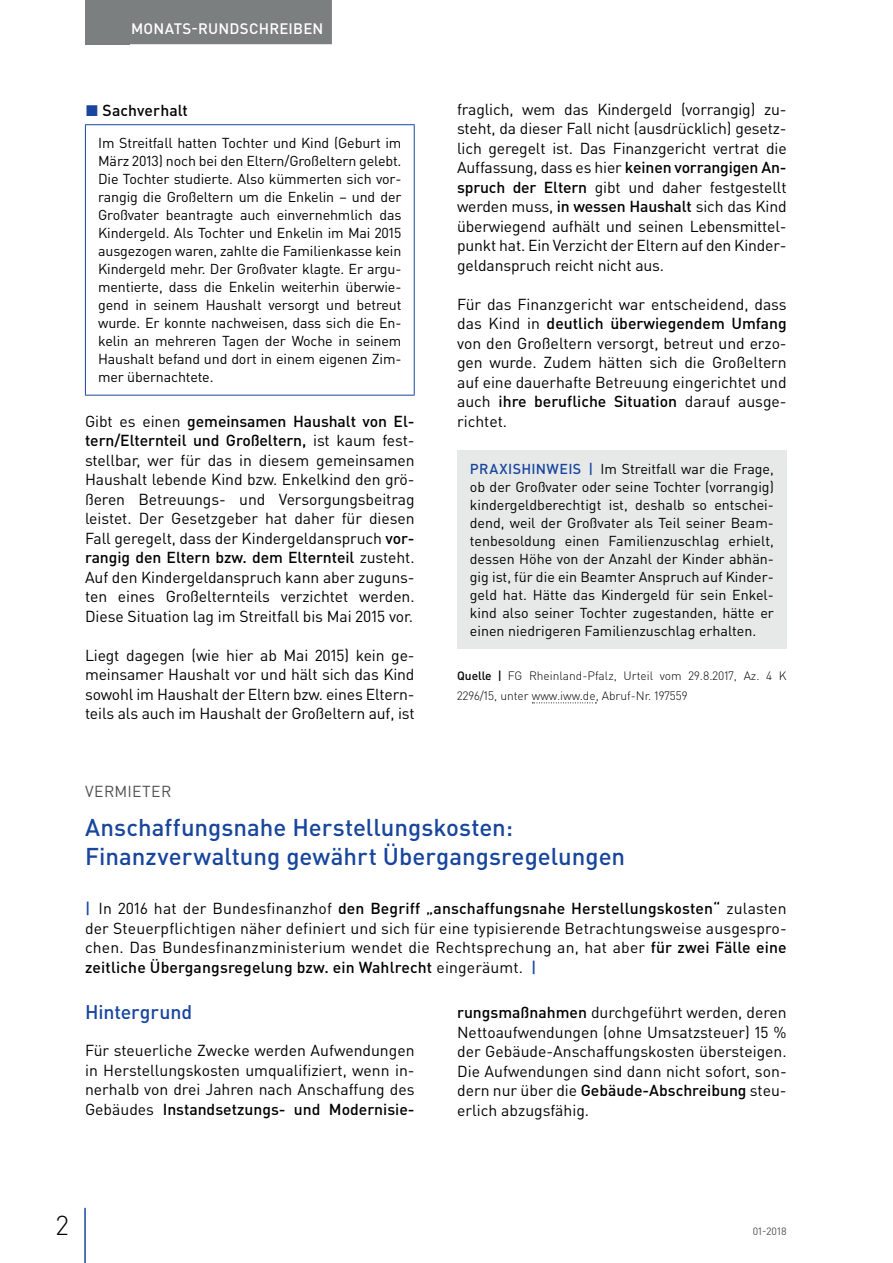
<style>
.page{position:relative;width:893px;height:1263px;background:#fff}
.page>*{position:absolute;margin:0;border:0;box-sizing:border-box;transform-origin:0 0}
.t1{font:300 27px "DIN Pro";color:#000002}
.t2{font:500 24px/28.5px "DIN Pro";color:#18469d}
.t3{font:500 19.5px "DIN Pro";letter-spacing:-.005em;color:#18469d}
.t4{font:15.75px/19.5px "DIN Pro";letter-spacing:-.005em;color:#000002;text-align:justify}
.t5{font:500 15.75px "DIN Pro";letter-spacing:.005em;color:#000002}
.t6{font:15.75px "DIN Pro";letter-spacing:.015em;color:#4f5152}
.t7{font:500 15px "DIN Pro";letter-spacing:.015em;color:#fff}
.t8{font:14.25px/18px "DIN Pro";letter-spacing:-.01em;color:#000002;text-align:justify}
.t9{font:300 12px/19.5px "DIN Pro";color:#000002}
.t10{font:10.5px "DIN Pro";color:#4f5152}
.s1{color:#18469d}
.s2{font-weight:500}
.s3{font-weight:500;color:#18469d}
</style>
<div class="page">
<div style="left:85px;top:0;width:45px;height:44px;background:#7c7f7f"></div>
<hr style="left:84px;top:1208px;width:2px;height:55px;background:#18469d">
<div style="left:122px;top:0;width:210px;height:44px;background:#7c7f7f"></div>
<hr style="left:85px;top:124px;width:330px;height:1px;background:#18469d">
<hr style="left:85px;top:125px;width:1px;height:270px;background:#18469d">
<hr style="left:414px;top:125px;width:1px;height:270px;background:#18469d">
<hr style="left:85px;top:395px;width:330px;height:1px;background:#18469d">
<svg style="left:532px;top:702px;width:64px;height:1px"></svg>
<div style="left:457px;top:450px;width:330px;height:198px;background:#e6e9e8"></div>
<p class="t7" style="left:131px;top:18px;width:194px">MONATS-RUNDSCHREIBEN</p>
<p class="t5" style="left:85px;top:100px;width:104px"><span class="s1">◼</span> Sachverhalt</p>
<p class="t8" style="left:98px;top:134px;width:305px">Im Streitfall hatten Tochter und Kind (Geburt im März 2013) noch bei den Eltern/Großeltern gelebt.<br>Die Tochter studierte. Also kümmerten sich vor&shy;rangig die Großeltern um die Enkelin – und der Großvater beantragte auch einvernehmlich das Kindergeld. Als Tochter und Enkelin im Mai 2015 ausgezogen waren, zahlte die Familienkasse kein Kindergeld mehr. Der Großvater klagte. Er argu&shy;mentierte, dass die Enkelin weiterhin überwie&shy;gend in seinem Haushalt versorgt und betreut wurde. Er konnte nachweisen, dass sich die En&shy;kelin an mehreren Tagen der Woche in seinem Haushalt befand und dort in einem eigenen Zim&shy;mer übernachtete.</p>
<p class="t4" style="left:85px;top:411px;width:331px">Gibt es einen <span class="s2">gemeinsamen Haushalt von El&shy;tern/Elternteil und Großeltern,</span> ist kaum fest&shy;stellbar, wer für das in diesem gemeinsamen Haushalt lebende Kind bzw. Enkelkind den grö&shy;ßeren Betreuungs- und Versorgungsbeitrag leistet. Der Gesetzgeber hat daher für diesen Fall geregelt, dass der Kindergeldanspruch <span class="s2">vor&shy;rangig den Eltern bzw. dem Elternteil</span> zusteht.<br>Auf den Kindergeldanspruch kann aber zuguns&shy;ten eines Großelternteils verzichtet werden.<br>Diese Situation lag im Streitfall bis Mai 2015 vor.</p>
<p class="t4" style="left:85px;top:645px;width:331px">Liegt dagegen (wie hier ab Mai 2015) kein ge&shy;meinsamer Haushalt vor und hält sich das Kind sowohl im Haushalt der Eltern bzw. eines Eltern&shy;teils als auch im Haushalt der Großeltern auf, ist</p>
<p class="t4" style="left:457px;top:99px;width:331px">fraglich, wem das Kindergeld (vorrangig) zu&shy;steht, da dieser Fall nicht (ausdrücklich) gesetz&shy;lich geregelt ist. Das Finanzgericht vertrat die Auffassung, dass es hier <span class="s2">keinen vorrangigen An&shy;spruch der Eltern</span> gibt und daher festgestellt werden muss, <span class="s2">in wessen Haushalt</span> sich das Kind überwiegend aufhält und seinen Lebensmittel&shy;punkt hat. Ein Verzicht der Eltern auf den Kinder&shy;geldanspruch reicht nicht aus.</p>
<p class="t4" style="left:457px;top:294px;width:331px">Für das Finanzgericht war entscheidend, dass das Kind in <span class="s2">deutlich überwiegendem Umfang </span>von den Großeltern versorgt, betreut und erzo&shy;gen wurde. Zudem hätten sich die Großeltern auf eine dauerhafte Betreuung eingerichtet und auch <span class="s2">ihre berufliche Situation</span> darauf ausge&shy;richtet.</p>
<p class="t8" style="left:470px;top:459px;width:306px"><span class="s3">PRAXISHINWEIS |</span> Im Streitfall war die Frage, ob der Großvater oder seine Tochter (vorrangig) kindergeldberechtigt ist, deshalb so entschei&shy;dend, weil der Großvater als Teil seiner Beam&shy;tenbesoldung einen Familienzuschlag erhielt, dessen Höhe von der Anzahl der Kinder abhän&shy;gig ist, für die ein Beamter Anspruch auf Kinder&shy;geld hat. Hätte das Kindergeld für sein Enkel&shy;kind also seiner Tochter zugestanden, hätte er einen niedrigeren Familienzuschlag erhalten.</p>
<p class="t9" style="left:457px;top:666px;width:331px"><span class="s2">Quelle |</span> FG Rheinland-Pfalz, Urteil vom 29.8.2017, Az. 4 K<br>2296/15, unter www.iww.de, Abruf-Nr. 197559</p>
<p class="t6" style="left:85px;top:781px;width:88px">VERMIETER</p>
<h2 class="t2" style="left:85px;top:812px;width:542px">Anschaffungsnahe Herstellungskosten:<br>Finanzverwaltung gewährt Übergangsregelungen</h2>
<p class="t4" style="left:85px;top:898px;width:703px"><span class="s3">|</span> In 2016 hat der Bundesfinanzhof <span class="s2">den Begriff „anschaffungsnahe Herstellungskosten“</span> zulasten der Steuerpflichtigen näher definiert und sich für eine typisierende Betrachtungsweise ausgespro&shy;chen. Das Bundesfinanzministerium wendet die Rechtsprechung an, hat aber <span class="s2">für zwei Fälle eine zeitliche Übergangsregelung bzw. ein Wahlrecht</span> eingeräumt. <span class="s3">|</span></p>
<p class="t3" style="left:85px;top:998px;width:109px">Hintergrund</p>
<p class="t4" style="left:85px;top:1040px;width:331px">Für steuerliche Zwecke werden Aufwendungen in Herstellungskosten umqualifiziert, wenn in&shy;nerhalb von drei Jahren nach Anschaffung des Gebäudes <span class="s2">Instandsetzungs- und Modernisie-</span></p>
<p class="t4" style="left:457px;top:1002px;width:331px"><span class="s2">rungsmaßnahmen</span> durchgeführt werden, deren Nettoaufwendungen (ohne Umsatzsteuer) 15 % der Gebäude-Anschaffungskosten übersteigen.<br>Die Aufwendungen sind dann nicht sofort, son&shy;dern nur über die <span class="s2">Gebäude-Abschreibung</span> steu&shy;erlich abzugsfähig.</p>
<h1 class="t1" style="left:56px;top:1207px;width:14px">2</h1>
<p class="t10" style="left:753px;top:1224px;width:36px">01-2018</p>
</div>
